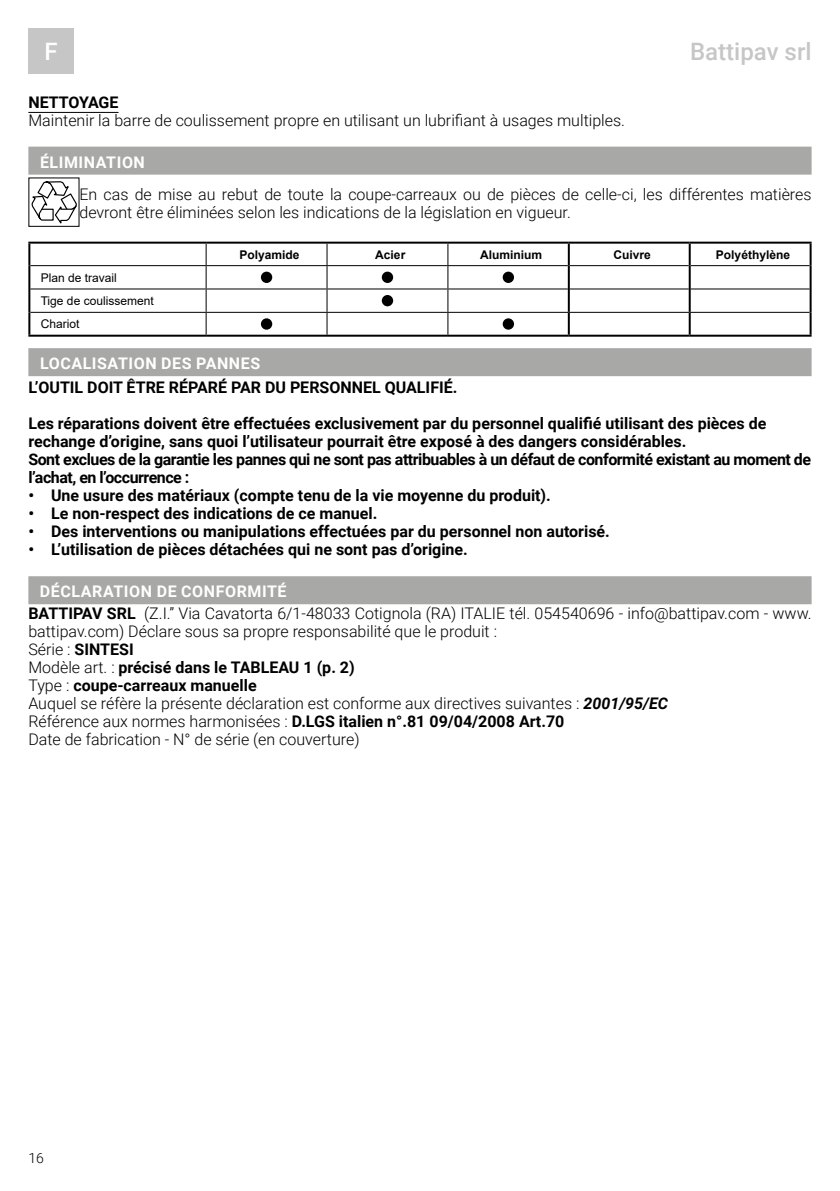
<style>
.page{position:relative;width:840px;height:1191px;background:#fff}
.page>*{position:absolute;margin:0;border:0;box-sizing:border-box;transform-origin:0 0}
.t1{font:500 24px "Roboto";color:#c6c6c6}
.t2{font:500 24px "Roboto";color:#fff}
.t3{font:300 16px/18px "Roboto";color:#000}
.t4{font:700 16px/18px "Roboto";color:#000}
.t5{font:700 16px "Roboto";letter-spacing:.035em;color:#fff}
.t6{font:300 14px "Roboto";color:#000}
.t7{font:700 12px "Arial";color:#000}
.t8{font:12px/23.4px "Arial";color:#000}
.s1{font-weight:700;color:#fff}
.s2{font-weight:700}
.s3{font-weight:700;font-style:italic}
</style>
<div class="page">
<div style="left:28px;top:28px;width:46px;height:46px;background:#c6c6c6"></div>
<hr style="left:28px;top:112px;width:90px;height:1px;background:#000">
<div style="left:28px;top:147px;width:783px;height:28px;background:#a8a8a7"></div>
<div style="left:28px;top:348px;width:783px;height:28px;background:#a8a8a7"></div>
<div style="left:28px;top:576px;width:783px;height:28px;background:#a8a8a7"></div>
<svg style="left:32px;top:181px;width:45px;height:42px"></svg>
<hr style="left:30px;top:265px;width:176px;height:1px;background:#000">
<hr style="left:206px;top:265px;width:121px;height:1px;background:#000">
<hr style="left:327px;top:265px;width:120px;height:1px;background:#000">
<hr style="left:447px;top:265px;width:120px;height:1px;background:#000">
<hr style="left:569px;top:265px;width:119px;height:1px;background:#000">
<hr style="left:690px;top:265px;width:119px;height:1px;background:#000">
<hr style="left:30px;top:288px;width:176px;height:1px;background:#000">
<hr style="left:206px;top:288px;width:121px;height:1px;background:#000">
<hr style="left:327px;top:288px;width:120px;height:1px;background:#000">
<hr style="left:447px;top:288px;width:120px;height:1px;background:#000">
<hr style="left:569px;top:288px;width:119px;height:1px;background:#000">
<hr style="left:690px;top:288px;width:119px;height:1px;background:#000">
<svg style="left:205px;top:244px;width:1px;height:91px"></svg>
<svg style="left:326px;top:244px;width:1px;height:91px"></svg>
<svg style="left:447px;top:244px;width:1px;height:91px"></svg>
<hr style="left:28px;top:242px;width:178px;height:2px;background:#000">
<hr style="left:28px;top:244px;width:2px;height:22px;background:#000">
<hr style="left:206px;top:242px;width:121px;height:2px;background:#000">
<hr style="left:327px;top:242px;width:120px;height:2px;background:#000">
<hr style="left:447px;top:242px;width:121px;height:2px;background:#000">
<hr style="left:568px;top:242px;width:121px;height:2px;background:#000">
<hr style="left:567px;top:244px;width:2px;height:22px;background:#000">
<hr style="left:689px;top:242px;width:122px;height:2px;background:#000">
<hr style="left:688px;top:244px;width:2px;height:22px;background:#000">
<hr style="left:809px;top:244px;width:2px;height:22px;background:#000">
<hr style="left:28px;top:266px;width:2px;height:23px;background:#000">
<hr style="left:567px;top:266px;width:2px;height:23px;background:#000">
<hr style="left:688px;top:266px;width:2px;height:23px;background:#000">
<hr style="left:809px;top:266px;width:2px;height:23px;background:#000">
<hr style="left:28px;top:289px;width:2px;height:23px;background:#000">
<hr style="left:567px;top:289px;width:2px;height:23px;background:#000">
<hr style="left:688px;top:289px;width:2px;height:23px;background:#000">
<hr style="left:809px;top:289px;width:2px;height:23px;background:#000">
<hr style="left:28px;top:312px;width:2px;height:23px;background:#000">
<hr style="left:567px;top:313px;width:2px;height:22px;background:#000">
<hr style="left:688px;top:313px;width:2px;height:22px;background:#000">
<hr style="left:809px;top:312px;width:2px;height:23px;background:#000">
<hr style="left:28px;top:335px;width:178px;height:2px;background:#000">
<hr style="left:206px;top:335px;width:121px;height:2px;background:#000">
<hr style="left:327px;top:335px;width:120px;height:2px;background:#000">
<hr style="left:447px;top:335px;width:121px;height:2px;background:#000">
<hr style="left:568px;top:335px;width:121px;height:2px;background:#000">
<hr style="left:689px;top:335px;width:122px;height:2px;background:#000">
<hr style="left:30px;top:312px;width:176px;height:1px;background:#000">
<hr style="left:206px;top:312px;width:121px;height:1px;background:#000">
<hr style="left:327px;top:312px;width:120px;height:1px;background:#000">
<hr style="left:447px;top:312px;width:121px;height:1px;background:#000">
<hr style="left:568px;top:312px;width:121px;height:1px;background:#000">
<hr style="left:689px;top:312px;width:120px;height:1px;background:#000">
<div style="left:261px;top:272px;width:11px;height:11px;background:#000;border-radius:50%"></div>
<div style="left:381px;top:272px;width:12px;height:11px;background:#000;border-radius:50%"></div>
<div style="left:502px;top:272px;width:11px;height:11px;background:#000;border-radius:50%"></div>
<div style="left:381px;top:295px;width:12px;height:11px;background:#000;border-radius:50%"></div>
<div style="left:261px;top:318px;width:11px;height:12px;background:#000;border-radius:50%"></div>
<div style="left:502px;top:318px;width:11px;height:12px;background:#000;border-radius:50%"></div>
<h1 class="t2" style="left:44px;top:35px;width:15px">F</h1>
<h1 class="t1" style="left:689px;top:35px;width:123px">Battipav srl</h1>
<p class="t4" style="left:28px;top:93px;width:92px">NETTOYAGE</p>
<p class="t3" style="left:28px;top:111px;width:598px">Maintenir la barre de coulissement propre en utilisant un lubrifiant à usages multiples.</p>
<p class="t5" style="left:40px;top:151px;width:106px">ÉLIMINATION</p>
<p class="t3" style="left:79px;top:184px;width:733px">En cas de mise au rebut de toute la coupe-carreaux ou de pièces de celle-ci, les différentes matières devront être éliminées selon les indications de la législation en vigueur.</p>
<p class="t7" style="left:239px;top:246px;width:62px">Polyamide</p>
<p class="t7" style="left:375px;top:246px;width:32px">Acier</p>
<p class="t7" style="left:480px;top:246px;width:64px">Aluminium</p>
<p class="t7" style="left:613px;top:246px;width:39px">Cuivre</p>
<p class="t7" style="left:715px;top:246px;width:76px">Polyéthylène</p>
<p class="t8" style="left:41px;top:266px;width:114px">Plan de travail<br>Tige de coulissement<br>Chariot</p>
<p class="t5" style="left:40px;top:352px;width:221px">LOCALISATION DES PANNES</p>
<p class="t4" style="left:28px;top:378px;width:430px">L’OUTIL DOIT ÊTRE RÉPARÉ PAR DU PERSONNEL QUALIFIÉ.</p>
<p class="t4" style="left:28px;top:414px;width:783px">Les réparations doivent être effectuées exclusivement par du personnel qualifié utilisant des pièces de rechange d’origine, sans quoi l’utilisateur pourrait être exposé à des dangers considérables.<br>Sont exclues de la garantie les pannes qui ne sont pas attribuables à un défaut de conformité existant au moment de l’achat, en l’occurrence :</p>
<p class="t4" style="left:28px;top:486px;width:524px">• Une usure des matériaux (compte tenu de la vie moyenne du produit).</p>
<p class="t4" style="left:28px;top:504px;width:350px">• Le non-respect des indications de ce manuel.</p>
<p class="t4" style="left:28px;top:522px;width:582px">• Des interventions ou manipulations effectuées par du personnel non autorisé.</p>
<p class="t4" style="left:28px;top:540px;width:441px">• L’utilisation de pièces détachées qui ne sont pas d’origine.</p>
<p class="t3" style="left:28px;top:580px;width:784px;line-height:22px;text-indent:12px"><span class="s1">DÉCLARATION DE CONFORMITÉ<br></span><span class="s2">BATTIPAV SRL</span> (Z.I.” Via Cavatorta 6/1-48033 Cotignola (RA) ITALIE tél. 054540696 - info@battipav.com - www.</p>
<p class="t3" style="left:28px;top:622px;width:641px">battipav.com) Déclare sous sa propre responsabilité que le produit :<br>Série : <span class="s2">SINTESI<br></span>Modèle art. : <span class="s2">précisé dans le TABLEAU 1 (p. 2)<br></span>Type : <span class="s2">coupe-carreaux manuelle<br></span>Auquel se réfère la présente déclaration est conforme aux directives suivantes : <span class="s3">2001/95/EC </span>Référence aux normes harmonisées : <span class="s2">D.LGS italien n°.81 09/04/2008 Art.70<br></span>Date de fabrication - N° de série (en couverture)</p>
<p class="t6" style="left:28px;top:1148px;width:17px">16</p>
</div>
